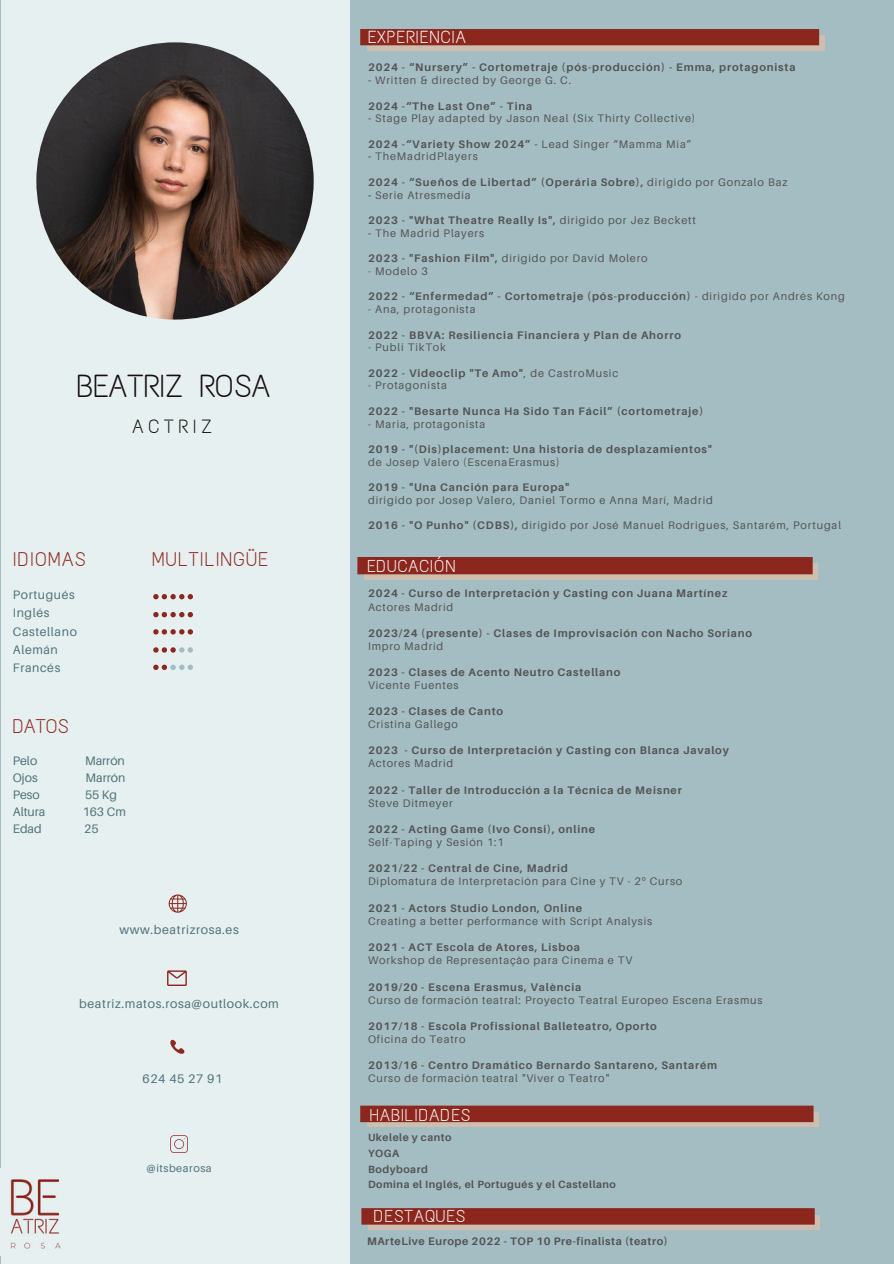
<style>
.page{position:relative;width:894px;height:1264px;background:#fff}
.page>*{position:absolute;margin:0;border:0;box-sizing:border-box;transform-origin:0 0}
.t1{font:31.95px "Text Me One";color:#140e0d}
.t2{font:19.8px "Text Me One";letter-spacing:.05em;color:#8c271e}
.t3{font:19.2px "Text Me One";letter-spacing:.25em;color:#140e0d}
.t4{font:17.4px "Text Me One";letter-spacing:.05em;color:#fff}
.t5{font:17.25px "Text Me One";letter-spacing:.05em;color:#fff}
.t6{font:12.45px "Aileron";letter-spacing:.05em;color:#4f7279}
.t7{font:12.3px "Aileron";letter-spacing:.025em;color:#4f7279}
.t8{font:12.3px/18.1px "Aileron";letter-spacing:.05em;color:#4f7279}
.t9{font:700 10.95px "Aileron";letter-spacing:.075em;color:#545454}
.t10{font:10.95px "Aileron";letter-spacing:.075em;color:#545454}
.t11{font:700 10.95px "Aileron";letter-spacing:.05em;color:#545454}
.t12{font:10.95px "Aileron";letter-spacing:.05em;color:#4f7279}
.t13{font:700 10.5px/15.8px "Aileron";letter-spacing:.05em;color:#545454}
.s1{font-weight:700}
.s2{font-weight:400}
.s3{font-family:"Noto Sans"}
</style>
<div class="page">
<div style="left:0;top:0;width:893px;height:1263px;background:#a3bdc2"></div>
<div style="left:2px;top:0;width:348px;height:1263px;background:#e6f0f0"></div>
<svg style="left:364px;top:564px;width:453px;height:15px;background:#c8b3a5"></svg>
<div style="left:357px;top:557px;width:455px;height:17px;background:#8c271e"></div>
<svg style="left:367px;top:36px;width:457px;height:14px;background:#c8b4a5"></svg>
<div style="left:360px;top:29px;width:458px;height:16px;background:#8c271e"></div>
<svg style="left:367px;top:1112px;width:451px;height:15px;background:#cab8aa"></svg>
<div style="left:360px;top:1105px;width:453px;height:17px;background:#8c271e"></div>
<svg style="left:153px;top:594px;width:40px;height:5px"></svg>
<svg style="left:153px;top:612px;width:40px;height:5px"></svg>
<svg style="left:153px;top:629px;width:40px;height:5px"></svg>
<svg style="left:153px;top:647px;width:40px;height:5px"></svg>
<svg style="left:153px;top:664px;width:40px;height:6px"></svg>
<svg style="left:169px;top:894px;width:18px;height:18px"></svg>
<svg style="left:170px;top:1039px;width:14px;height:15px"></svg>
<svg style="left:167px;top:970px;width:20px;height:15px"></svg>
<img style="left:0;top:1168px;width:61px;height:87px">
<svg style="left:368px;top:1214px;width:451px;height:15px;background:#c4aa9c"></svg>
<div style="left:361px;top:1208px;width:453px;height:16px;background:#8c271e"></div>
<img style="left:36px;top:42px;width:277px;height:277px;border-radius:50%">
<svg style="left:170px;top:1135px;width:18px;height:17px"></svg>
<p class="t1" style="left:76px;top:367px;width:195px">BEATRIZ ROSA</p>
<h4 class="t3" style="left:132px;top:415px;width:81px">ACTRIZ</h4>
<p class="t2" style="left:13px;top:547px;width:74px">IDIOMAS</p>
<p class="t2" style="left:152px;top:547px;width:117px">MULTILINGÜE</p>
<h1 class="t8" style="left:13px;top:585px;width:65px">Portugués<br>Inglés<br>Castellano<br>Alemán<br>Francés</h1>
<h4 class="t2" style="left:13px;top:714px;width:57px">DATOS</h4>
<p class="t7" style="left:13px;top:753px;width:26px">Pelo</p>
<p class="t7" style="left:85px;top:753px;width:41px">Marrón</p>
<p class="t7" style="left:13px;top:770px;width:26px">Ojos</p>
<p class="t7" style="left:85px;top:770px;width:41px">Marrón</p>
<p class="t7" style="left:13px;top:787px;width:28px">Peso</p>
<p class="t7" style="left:85px;top:787px;width:33px">55 Kg</p>
<p class="t7" style="left:13px;top:804px;width:34px">Altura</p>
<p class="t7" style="left:83px;top:804px;width:45px">163 Cm</p>
<p class="t7" style="left:13px;top:821px;width:30px">Edad</p>
<p class="t7" style="left:84px;top:821px;width:16px">25</p>
<h2 class="t6" style="left:119px;top:921px;width:121px">www.beatrizrosa.es</h2>
<h2 class="t6" style="left:79px;top:996px;width:201px">beatriz.matos.rosa@outlook.com</h2>
<h4 class="t6" style="left:142px;top:1070px;width:81px">624 45 27 91</h4>
<h3 class="t12" style="left:146px;top:1161px;width:67px">@itsbearosa</h3>
<p class="t4" style="left:368px;top:27px;width:100px">EXPERIENCIA</p>
<p class="t9" style="left:368px;top:61px;width:429px">2024 - “Nursery” - Cortometraje (pós-producción) - Emma, protagonista</p>
<p class="t10" style="left:368px;top:73px;width:204px"><span class="s1">-</span> Written &amp; directed by George G. C.</p>
<p class="t9" style="left:368px;top:99px;width:166px">2024 -“The Last One” - Tina</p>
<h3 class="t10" style="left:368px;top:112px;width:329px"><span class="s1">-</span> Stage Play adapted by Jason Neal <span class="s1">(</span>Six Thirty Collective)</h3>
<p class="t9" style="left:368px;top:137px;width:324px">2024 -“Variety Show 2024” - <span class="s2">Lead Singer “Mamma Mia”</span></p>
<p class="t10" style="left:368px;top:150px;width:111px"><span class="s1">-</span> TheMadridPlayers</p>
<p class="t9" style="left:368px;top:175px;width:421px">2024 - “Sueños de Libertad” (Operária Sobre), <span class="s2">dirigido por Gonzalo Baz</span></p>
<p class="t10" style="left:368px;top:188px;width:104px"><span class="s1">-</span> Serie Atresmedia</p>
<p class="t9" style="left:368px;top:213px;width:329px">2023 - "What Theatre Really Is", <span class="s2">dirigido por Jez Beckett</span></p>
<p class="t10" style="left:368px;top:226px;width:118px"><span class="s1">-</span> The Madrid Players</p>
<p class="t10" style="left:368px;top:251px;width:281px"><span class="s1">2023 - "Fashion Film",</span> dirigido por David Molero</p>
<p class="t10" style="left:368px;top:264px;width:61px">- Modelo 3</p>
<p class="t9" style="left:368px;top:290px;width:478px">2022 - “Enfermedad” - Cortometraje (pós-producción) <span class="s2">- dirigido por Andrés Kong</span></p>
<p class="t10" style="left:368px;top:302px;width:109px">- Ana, protagonista</p>
<p class="t9" style="left:368px;top:328px;width:314px">2022 - BBVA: Resiliencia Financiera y Plan de Ahorro</p>
<p class="t10" style="left:368px;top:341px;width:79px">- Publi TikTok</p>
<p class="t9" style="left:368px;top:366px;width:251px">2022 - Videoclip "Te Amo"<span class="s2">, de CastroMusic</span></p>
<p class="t10" style="left:368px;top:379px;width:80px">- Protagonista</p>
<p class="t9" style="left:368px;top:404px;width:336px">2022 - "Besarte Nunca Ha Sido Tan Fácil” (cortometraje)</p>
<p class="t10" style="left:368px;top:417px;width:119px">- Maria, protagonista</p>
<p class="t9" style="left:368px;top:442px;width:345px">2019 - "(Dis)placement: Una historia de desplazamientos"</p>
<p class="t10" style="left:368px;top:455px;width:193px">de Josep Valero (EscenaErasmus)</p>
<p class="t9" style="left:368px;top:480px;width:203px">2019 - "Una Canción para Europa"</p>
<p class="t10" style="left:368px;top:493px;width:346px">dirigido por Josep Valero, Daniel Tormo e Anna Marí, Madrid</p>
<p class="t10" style="left:368px;top:519px;width:474px"><span class="s1">2016 - "O Punho" (CDBS),</span> dirigido por José Manuel Rodrigues, Santarém, Portugal</p>
<p class="t5" style="left:367px;top:555px;width:90px">EDUCACIÓN</p>
<p class="t9" style="left:368px;top:587px;width:361px">2024 - Curso de Interpretación y Casting con Juana Martínez</p>
<p class="t10" style="left:368px;top:600px;width:87px">Actores Madrid</p>
<p class="t9" style="left:368px;top:626px;width:385px">2023/24 (presente) - Clases de Improvisación con Nacho Soriano</p>
<h3 class="t10" style="left:368px;top:639px;width:77px">Impro Madrid</h3>
<p class="t9" style="left:368px;top:665px;width:254px">2023 - Clases de Acento Neutro Castellano</p>
<p class="t10" style="left:368px;top:678px;width:92px">Vicente Fuentes</p>
<p class="t9" style="left:368px;top:704px;width:137px">2023 - Clases de Canto</p>
<p class="t10" style="left:368px;top:717px;width:91px">Cristina Gallego</p>
<p class="t9" style="left:368px;top:743px;width:362px">2023 - Curso de Interpretación y Casting con Blanca Javaloy</p>
<p class="t10" style="left:368px;top:756px;width:87px">Actores Madrid</p>
<p class="t9" style="left:368px;top:783px;width:315px">2022 - Taller de Introducción a la Técnica de Meisner</p>
<p class="t10" style="left:368px;top:796px;width:86px">Steve Ditmeyer</p>
<p class="t9" style="left:368px;top:822px;width:228px">2022 - Acting Game (Ivo Consi), online</p>
<p class="t10" style="left:368px;top:835px;width:137px">Self-Taping y Sesión 1:1</p>
<p class="t9" style="left:368px;top:861px;width:201px">2021/22 - Central de Cine, Madrid</p>
<p class="t10" style="left:368px;top:874px;width:315px">Diplomatura de Interpretación para Cine y TV - 2<span class="s3">º</span> Curso</p>
<p class="t9" style="left:368px;top:901px;width:215px">2021 - Actors Studio London, Online</p>
<p class="t10" style="left:368px;top:914px;width:285px">Creating a better performance with Script Analysis</p>
<p class="t9" style="left:368px;top:940px;width:213px">2021 - ACT Escola de Atores, Lisboa</p>
<p class="t10" style="left:368px;top:953px;width:265px">Workshop de Representação para Cinema e TV</p>
<p class="t9" style="left:368px;top:979px;width:215px">2019/20 - Escena Erasmus, València</p>
<p class="t10" style="left:368px;top:993px;width:396px">Curso de formación teatral: Proyecto Teatral Europeo Escena Erasmus</p>
<p class="t9" style="left:368px;top:1019px;width:290px">2017/18 - Escola Profissional Balleteatro, Oporto</p>
<p class="t10" style="left:368px;top:1032px;width:99px">Oficina do Teatro</p>
<p class="t9" style="left:368px;top:1058px;width:350px">2013/16 - Centro Dramático Bernardo Santareno, Santarém</p>
<p class="t10" style="left:368px;top:1071px;width:242px">Curso de formación teatral "Viver o Teatro"</p>
<h4 class="t5" style="left:369px;top:1104px;width:102px">HABILIDADES</h4>
<p class="t13" style="left:368px;top:1129px;width:249px">Ukelele y canto<br>YOGA<br>Bodyboard<br>Domina el Inglés, el Portugués y el Castellano</p>
<p class="t5" style="left:373px;top:1205px;width:93px">DESTAQUES</p>
<p class="t11" style="left:367px;top:1234px;width:302px">MArteLive Europe 2022 - TOP 10 Pre-finalista (teatro)</p>
</div>
